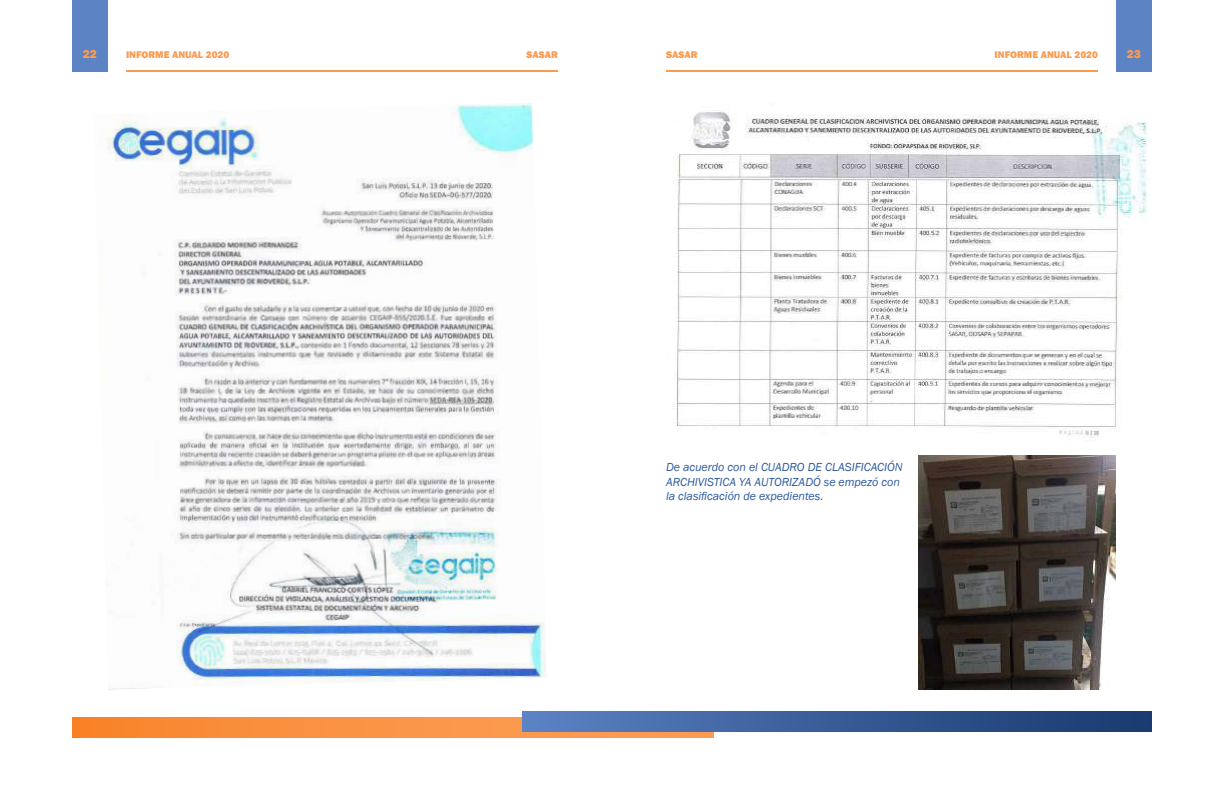
<style>
.page{position:relative;width:1224px;height:792px;background:#fff}
.page>*{position:absolute;margin:0;border:0;box-sizing:border-box;transform-origin:0 0}
.t1{font:italic 12px/14.4px "Franklin Gothic";color:#2c599d}
.t2{font:800 12px "Franklin Gothic";color:#fb9b51}
.t3{font:800 10px "Franklin Gothic";color:#fb9b51}
</style>
<div class="page">
<div style="left:72px;top:0;width:36px;height:72px;background:#5c83c4"></div>
<div style="left:1116px;top:0;width:36px;height:72px;background:#5c83c4"></div>
<hr style="left:126px;top:70px;width:432px;height:2px;background:#fb9b51">
<hr style="left:666px;top:70px;width:432px;height:2px;background:#fb9b51">
<div style="left:72px;top:717px;width:642px;height:21px;background:linear-gradient(to right,#f9862e,#fca059)"></div>
<img style="left:106px;top:103px;width:440px;height:586px">
<div style="left:522px;top:711px;width:630px;height:21px;background:linear-gradient(to right,#5a81c2,#17386d)"></div>
<img style="left:673px;top:110px;width:474px;height:346px">
<img style="left:918px;top:456px;width:198px;height:233px">
<p class="t2" style="left:83px;top:46px;width:16px">22</p>
<p class="t3" style="left:126px;top:48px;width:105px">INFORME ANUAL 2020</p>
<p class="t3" style="left:526px;top:48px;width:33px">SASAR</p>
<p class="t3" style="left:666px;top:48px;width:33px">SASAR</p>
<p class="t3" style="left:995px;top:48px;width:105px">INFORME ANUAL 2020</p>
<p class="t2" style="left:1127px;top:46px;width:16px">23</p>
<p class="t1" style="left:666px;top:460px;width:238px">De acuerdo con el CUADRO DE CLASIFICACIÓN<br>ARCHIVISTICA YA AUTORIZADÓ se empezó con la clasificación de expedientes.</p>
</div>
